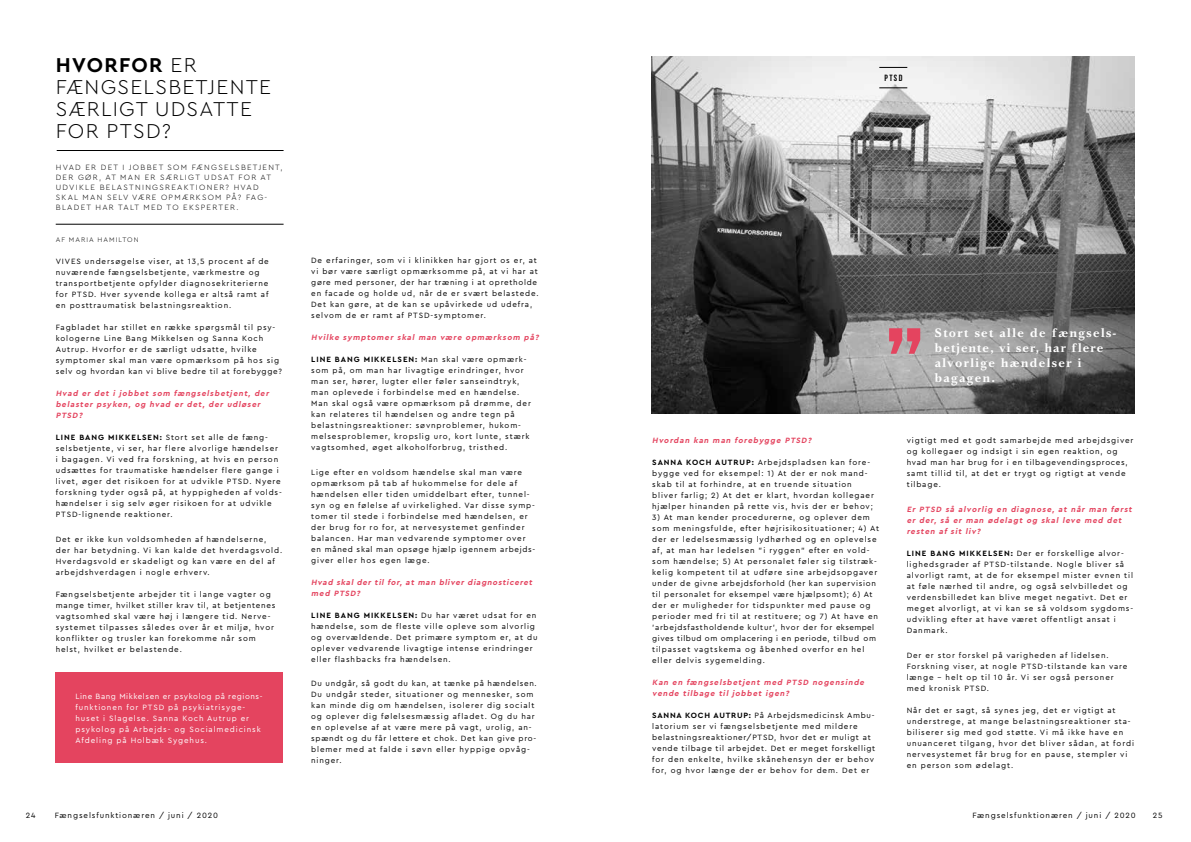
<style>
.page{position:relative;width:1191px;height:842px;background:#fff}
.page>*{position:absolute;margin:0;border:0;box-sizing:border-box;transform-origin:0 0}
.t1{font:700 123.6px "Bebas Neue";color:#e4445f}
.t2{font:300 21px/22px "Cera PRO";letter-spacing:.06em;color:#000}
.t3{font:700 13px/15px "Bingo Serif";letter-spacing:.11em;color:#fff}
.t4{font:700 9px "Bebas Neue";color:#000}
.t5{font:8px/11px "Cera PRO";letter-spacing:.11em;color:#000}
.t6{font:italic 700 8px/11px "Cera PRO";letter-spacing:.11em;color:#e4445f}
.t7{font:8px/11px "Cera PRO";letter-spacing:.09em;color:#000}
.t8{font:8px/11px "Cera PRO";letter-spacing:.11em;color:#fff}
.t9{font:300 8px/10px "Cera PRO";letter-spacing:.16em;color:#000}
.t10{font:300 7px "Cera PRO";letter-spacing:.15em;color:#000}
.s1{font-weight:700}
</style>
<div class="page">
<img style="left:652px;top:57px;width:482px;height:357px">
<hr style="left:57px;top:150px;width:226px;height:1px;background:#000">
<hr style="left:56px;top:224px;width:227px;height:1px;background:#000">
<div style="left:56px;top:673px;width:227px;height:90px;background:#e4445f"></div>
<svg style="left:879px;top:88px;width:28px;height:1px"></svg>
<svg style="left:879px;top:67px;width:28px;height:1px"></svg>
<h2 class="t2" style="left:56px;top:53px;width:217px"><span class="s1">HVORFOR</span> ER<br>FÆNGSELSBETJENTE<br>SÆRLIGT UDSATTE<br>FOR PTSD?</h2>
<p class="t9" style="left:56px;top:162px;width:228px">HVAD ER DET I JOBBET SOM FÆNGSELSBETJENT, DER GØR, AT MAN ER SÆRLIGT UDSAT FOR AT UDVIKLE BELASTNINGSREAKTIONER? HVAD SKAL MAN SELV VÆRE OPMÆRKSOM PÅ? FAG-BLADET HAR TALT MED TO EKSPERTER.</p>
<p class="t10" style="left:56px;top:235px;width:84px">AF MARIA HAMILTON</p>
<p class="t5" style="left:56px;top:256px;width:215px">VIVES undersøgelse viser, at 13,5 procent af de nuværende fængselsbetjente, værkmestre og transportbetjente opfylder diagnosekriterierne for PTSD. Hver syvende kollega er altså ramt af en posttraumatisk belastningsreaktion.</p>
<p class="t5" style="left:56px;top:322px;width:228px">Fagbladet har stillet en række spørgsmål til psy&shy;kologerne Line Bang Mikkelsen og Sanna Koch Autrup. Hvorfor er de særligt udsatte, hvilke symptomer skal man være opmærksom på hos sig selv og hvordan kan vi blive bedre til at forebygge?</p>
<p class="t6" style="left:56px;top:388px;width:216px">Hvad er det i jobbet som fængselsbetjent, der belaster psyken, og hvad er det, der udløser<br>PTSD?</p>
<p class="t5" style="left:56px;top:432px;width:228px"><span class="s1">LINE BANG MIKKELSEN:</span> Stort set alle de fæng&shy;selsbetjente, vi ser, har flere alvorlige hændelser i bagagen. Vi ved fra forskning, at hvis en person udsættes for traumatiske hændelser flere gange i livet, øger det risikoen for at udvikle PTSD. Nyere forskning tyder også på, at hyppigheden af volds&shy;hændelser i sig selv øger risikoen for at udvikle PTSD-lignende reaktioner.</p>
<p class="t5" style="left:56px;top:534px;width:228px">Det er ikke kun voldsomheden af hændelserne, der har betydning. Vi kan kalde det hverdagsvold.<br>Hverdagsvold er skadeligt og kan være en del af arbejdshverdagen i nogle erhverv.</p>
<p class="t5" style="left:56px;top:589px;width:221px">Fængselsbetjente arbejder tit i lange vagter og mange timer, hvilket stiller krav til, at betjentenes vagtsomhed skal være høj i længere tid. Nerve&shy;systemet tilpasses således over år et miljø, hvor konflikter og trusler kan forekomme når som helst, hvilket er belastende.</p>
<p class="t8" style="left:75px;top:690px;width:189px">Line Bang Mikkelsen er psykolog på regions&shy;funktionen for PTSD på psykiatrisyge&shy;huset i Slagelse. Sanna Koch Autrup er psykolog på Arbejds- og Socialmedicinsk Afdeling på Holbæk Sygehus.</p>
<p class="t5" style="left:311px;top:254px;width:229px">De erfaringer, som vi i klinikken har gjort os er, at vi bør være særligt opmærksomme på, at vi har at gøre med personer, der har træning i at opretholde en facade og holde ud, når de er svært belastede.<br>Det kan gøre, at de kan se upåvirkede ud udefra, selvom de er ramt af PTSD-symptomer.</p>
<p class="t6" style="left:311px;top:331px;width:231px">Hvilke symptomer skal man være opmærksom på?</p>
<p class="t5" style="left:311px;top:353px;width:221px"><span class="s1">LINE BANG MIKKELSEN:</span> Man skal være opmærk&shy;som på, om man har livagtige erindringer, hvor man ser, hører, lugter eller føler sanseindtryk, man oplevede i forbindelse med en hændelse.<br>Man skal også være opmærksom på drømme, der kan relateres til hændelsen og andre tegn på belastningsreaktioner: søvnproblemer, hukom&shy;melsesproblemer, kropslig uro, kort lunte, stærk vagtsomhed, øget alkoholforbrug, tristhed.</p>
<p class="t5" style="left:311px;top:466px;width:226px">Lige efter en voldsom hændelse skal man være opmærksom på tab af hukommelse for dele af hændelsen eller tiden umiddelbart efter, tunnel&shy;syn og en følelse af uvirkelighed. Var disse symp&shy;tomer til stede i forbindelse med hændelsen, er der brug for ro for, at nervesystemet genfinder balancen. Har man vedvarende symptomer over en måned skal man opsøge hjælp igennem arbejds&shy;giver eller hos egen læge.</p>
<p class="t6" style="left:311px;top:576px;width:224px">Hvad skal der til for, at man bliver diagnosticeret med PTSD?</p>
<p class="t5" style="left:311px;top:609px;width:228px"><span class="s1">LINE BANG MIKKELSEN:</span> Du har været udsat for en hændelse, som de fleste ville opleve som alvorlig og overvældende. Det primære symptom er, at du oplever vedvarende livagtige intense erindringer eller flashbacks fra hændelsen.</p>
<p class="t5" style="left:311px;top:678px;width:227px">Du undgår, så godt du kan, at tænke på hændelsen.<br>Du undgår steder, situationer og mennesker, som kan minde dig om hændelsen, isolerer dig socialt og oplever dig følelsesmæssig afladet. Og du har en oplevelse af at være mere på vagt, urolig, an&shy;spændt og du får lettere et chok. Det kan give pro&shy;blemer med at falde i søvn eller hyppige opvåg&shy;ninger.</p>
<p class="t4" style="left:884px;top:73px;width:19px">PTSD</p>
<h1 class="t1" style="left:884px;top:304px;width:43px">”</h1>
<h3 class="t3" style="left:935px;top:326px;width:182px">Stort set alle de fængsels&shy;betjente, vi ser, har flere alvorlige hændelser i bagagen.</h3>
<p class="t6" style="left:652px;top:434px;width:162px">Hvordan kan man forebygge PTSD?</p>
<p class="t5" style="left:652px;top:456px;width:223px"><span class="s1">SANNA KOCH AUTRUP:</span> Arbejdspladsen kan fore&shy;bygge ved for eksempel: 1) At der er nok mand&shy;skab til at forhindre, at en truende situation bliver farlig; 2) At det er klart, hvordan kollegaer hjælper hinanden på rette vis, hvis der er behov;</p>
<p class="t5" style="left:652px;top:511px;width:228px">3) At man kender procedurerne, og oplever dem som meningsfulde, efter højrisikosituationer; 4) At der er ledelsesmæssig lydhørhed og en oplevelse af, at man har ledelsen ”i ryggen” efter en vold&shy;som hændelse; 5) At personalet føler sig tilstræk&shy;kelig kompetent til at udføre sine arbejdsopgaver under de givne arbejdsforhold (her kan supervision til personalet for eksempel være hjælpsomt); 6) At der er muligheder for tidspunkter med pause og perioder med fri til at restituere; og 7) At have en ’arbejdsfastholdende kultur’, hvor der for eksempel gives tilbud om omplacering i en periode, tilbud om tilpasset vagtskema og åbenhed overfor en hel eller delvis sygemelding.</p>
<p class="t6" style="left:652px;top:676px;width:215px">Kan en fængselsbetjent med PTSD nogensinde vende tilbage til jobbet igen?</p>
<p class="t7" style="left:652px;top:709px;width:224px"><span class="s1">SANNA KOCH AUTRUP:</span> På Arbejdsmedicinsk Ambu&shy;latorium ser vi fængselsbetjente med mildere belastningsreaktioner/PTSD, hvor det er muligt at vende tilbage til arbejdet. Det er meget forskelligt for den enkelte, hvilke skånehensyn der er behov for, og hvor længe der er behov for dem. Det er</p>
<p class="t5" style="left:906px;top:434px;width:228px">vigtigt med et godt samarbejde med arbejdsgiver og kollegaer og indsigt i sin egen reaktion, og hvad man har brug for i en tilbagevendingsproces, samt tillid til, at det er trygt og rigtigt at vende tilbage.</p>
<p class="t6" style="left:906px;top:503px;width:228px">Er PTSD så alvorlig en diagnose, at når man først er der, så er man ødelagt og skal leve med det resten af sit liv?</p>
<p class="t5" style="left:906px;top:547px;width:228px"><span class="s1">LINE BANG MIKKELSEN:</span> Der er forskellige alvor&shy;lighedsgrader af PTSD-tilstande. Nogle bliver så alvorligt ramt, at de for eksempel mister evnen til at føle nærhed til andre, og også selvbilledet og verdensbilledet kan blive meget negativt. Det er meget alvorligt, at vi kan se så voldsom sygdoms&shy;udvikling efter at have været offentligt ansat i Danmark.</p>
<p class="t5" style="left:906px;top:649px;width:222px">Der er stor forskel på varigheden af lidelsen.<br>Forskning viser, at nogle PTSD-tilstande kan vare længe – helt op til 10 år. Vi ser også personer med kronisk PTSD.</p>
<p class="t5" style="left:906px;top:704px;width:229px">Når det er sagt, så synes jeg, det er vigtigt at understrege, at mange belastningsreaktioner sta&shy;biliserer sig med god støtte. Vi må ikke have en unuanceret tilgang, hvor det bliver sådan, at fordi nervesystemet får brug for en pause, stempler vi en person som ødelagt.</p>
<p class="t5" style="left:26px;top:809px;width:11px">24</p>
<p class="t5" style="left:55px;top:809px;width:165px">Fængselsfunktionæren / juni / 2020</p>
<p class="t5" style="left:972px;top:809px;width:165px">Fængselsfunktionæren / juni / 2020</p>
<p class="t5" style="left:1152px;top:809px;width:11px">25</p>
</div>
